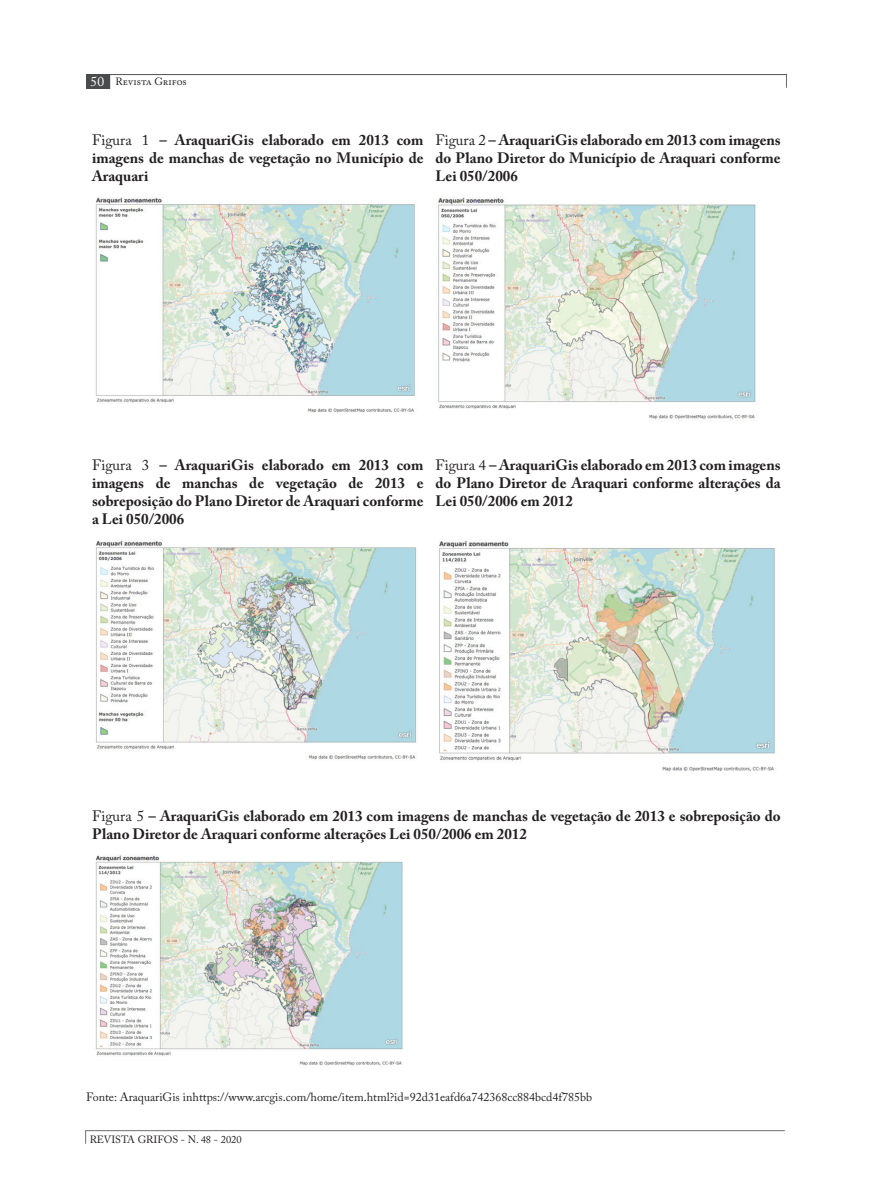
<style>
.page{position:relative;width:893px;height:1191px;background:#fff}
.page>*{position:absolute;margin:0;border:0;box-sizing:border-box;transform-origin:0 0}
.t1{font:700 15px/18px "Adobe Caslon Pro";color:#231f20;text-align:justify}
.t2{font:12px "Adobe Caslon Pro";color:#231f20}
.t3{font:10.5px "Adobe Caslon Pro";color:#231f20}
.s1{font-size:13.5px;color:#fff}
.s2{font-weight:400}
</style>
<div class="page">
<img style="left:86px;top:74px;width:701px;height:14px">
<img style="left:85px;top:1130px;width:699px;height:13px">
<img style="left:95px;top:197px;width:320px;height:216px">
<img style="left:438px;top:197px;width:318px;height:222px">
<img style="left:96px;top:540px;width:321px;height:220px">
<img style="left:439px;top:541px;width:336px;height:231px">
<img style="left:95px;top:855px;width:308px;height:211px">
<p class="t3" style="left:91px;top:75px;width:98px"><span class="s1">50</span> Revista Grifos</p>
<p class="t1" style="left:92px;top:130px;width:333px"><span class="s2">Figura 1</span> – AraquariGis elaborado em 2013 com imagens de manchas de vegetação no Município de Araquari</p>
<p class="t1" style="left:435px;top:130px;width:347px"><span class="s2">Figura 2</span> – AraquariGis elaborado em 2013 com imagens do Plano Diretor do Município de Araquari conforme Lei 050/2006</p>
<p class="t1" style="left:92px;top:455px;width:333px"><span class="s2">Figura 3</span> – AraquariGis elaborado em 2013 com imagens de manchas de vegetação de 2013 e sobreposição do Plano Diretor de Araquari conforme a Lei 050/2006</p>
<p class="t1" style="left:435px;top:455px;width:347px"><span class="s2">Figura 4</span> – AraquariGis elaborado em 2013 com imagens do Plano Diretor de Araquari conforme alterações da Lei 050/2006 em 2012</p>
<p class="t1" style="left:92px;top:806px;width:690px"><span class="s2">Figura 5</span> – AraquariGis elaborado em 2013 com imagens de manchas de vegetação de 2013 e sobreposição do<br>Plano Diretor de Araquari conforme alterações Lei 050/2006 em 2012</p>
<p class="t2" style="left:86px;top:1089px;width:508px">Fonte: AraquariGis inhttps://www.arcgis.com/home/item.html?id=92d31eafd6a742368cc884bcd4f785bb</p>
<p class="t3" style="left:90px;top:1132px;width:153px">REVISTA GRIFOS - N. 48 - 2020</p>
</div>
